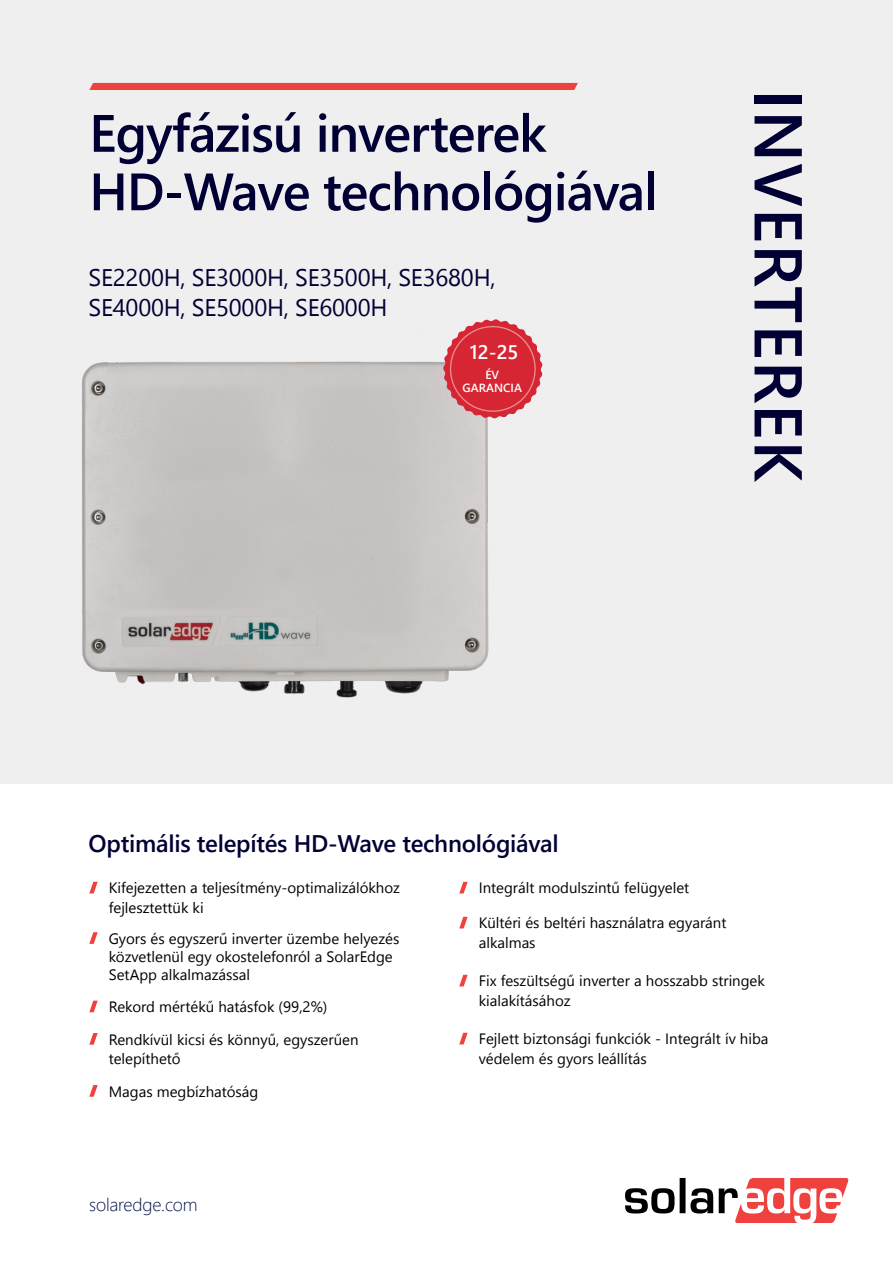
<style>
.page{position:relative;width:893px;height:1263px;background:#fff}
.page>*{position:absolute;margin:0;border:0;box-sizing:border-box;transform-origin:0 0}
.t1{font:600 67.5px "Segoe UI";letter-spacing:.02em;color:#000034}
.t2{font:600 52.5px/58.5px "Segoe UI";letter-spacing:-.02em;color:#000034}
.t3{font:24px/30px "Segoe UI";letter-spacing:-.01em;color:#000034}
.t4{font:600 24px "Segoe UI";letter-spacing:-.01em;color:#000034}
.t5{font:600 19.65px "Segoe UI";color:#fff}
.t6{font:300 18px "Segoe UI";letter-spacing:-.01em;color:#001244}
.t7{font:15px/19.6px "Segoe UI";color:#000}
.t8{font:600 11.85px/13px "Segoe UI";letter-spacing:.005em;color:#fff;text-align:center}
</style>
<div class="page">
<div style="left:0;top:0;width:893px;height:1249px;background:#efefef"></div>
<div style="left:0;top:784px;width:893px;height:479px;background:#fff"></div>
<svg style="left:625px;top:1178px;width:223px;height:45px"></svg>
<div style="left:89px;top:83px;width:489px;height:7px;background:#ef413d"></div>
<img style="left:82px;top:334px;width:414px;height:364px">
<svg style="left:443px;top:319px;width:100px;height:99px"></svg>
<svg style="left:89px;top:882px;width:9px;height:11px"></svg>
<svg style="left:89px;top:932px;width:9px;height:12px"></svg>
<svg style="left:89px;top:1000px;width:9px;height:12px"></svg>
<svg style="left:89px;top:1033px;width:9px;height:12px"></svg>
<svg style="left:89px;top:1085px;width:9px;height:12px"></svg>
<svg style="left:459px;top:882px;width:9px;height:11px"></svg>
<svg style="left:459px;top:917px;width:9px;height:11px"></svg>
<svg style="left:459px;top:975px;width:9px;height:11px"></svg>
<svg style="left:459px;top:1033px;width:9px;height:11px"></svg>
<h2 class="t2" style="left:89px;top:103px;width:570px">Egyfázisú inverterek<br>HD-Wave technológiával</h2>
<h3 class="t3" style="left:89px;top:262px;width:409px">SE2200H, SE3000H, SE3500H, SE3680H,<br>SE4000H, SE5000H, SE6000H</h3>
<h3 class="t5" style="left:470px;top:336px;width:50px">12-25</h3>
<p class="t8" style="left:462px;top:368px;width:61px">ÉV<br>GARANCIA</p>
<h1 class="t1" style="left:833px;top:89px;width:394px;rotate:90deg">INVERTEREK</h1>
<h3 class="t4" style="left:89px;top:824px;width:472px">Optimális telepítés HD-Wave technológiával</h3>
<p class="t7" style="left:109px;top:878px;width:293px">Kifejezetten a teljesítmény-optimalizálókhoz fejlesztettük ki</p>
<p class="t7" style="left:109px;top:946px;width:285px">közvetlenül egy okostelefonról a SolarEdge</p>
<p class="t7" style="left:109px;top:928px;width:292px">Gyors és egyszerű inverter üzembe helyezés</p>
<p class="t7" style="left:109px;top:964px;width:143px">SetApp alkalmazással</p>
<p class="t7" style="left:109px;top:997px;width:220px">Rekord mértékű hatásfok (99,2%)</p>
<p class="t7" style="left:109px;top:1029px;width:251px">Rendkívül kicsi és könnyű, egyszerűen</p>
<p class="t7" style="left:109px;top:1049px;width:73px">telepíthető</p>
<p class="t7" style="left:109px;top:1081px;width:151px">Magas megbízhatóság</p>
<p class="t6" style="left:89px;top:1188px;width:110px">solaredge.com</p>
<p class="t7" style="left:479px;top:878px;width:212px">Integrált modulszintű felügyelet</p>
<p class="t7" style="left:479px;top:913px;width:249px">Kültéri és beltéri használatra egyaránt alkalmas</p>
<p class="t7" style="left:479px;top:971px;width:288px">Fix feszültségű inverter a hosszabb stringek kialakításához</p>
<p class="t7" style="left:479px;top:1029px;width:291px">Fejlett biztonsági funkciók - Integrált ív hiba védelem és gyors leállítás</p>
</div>
